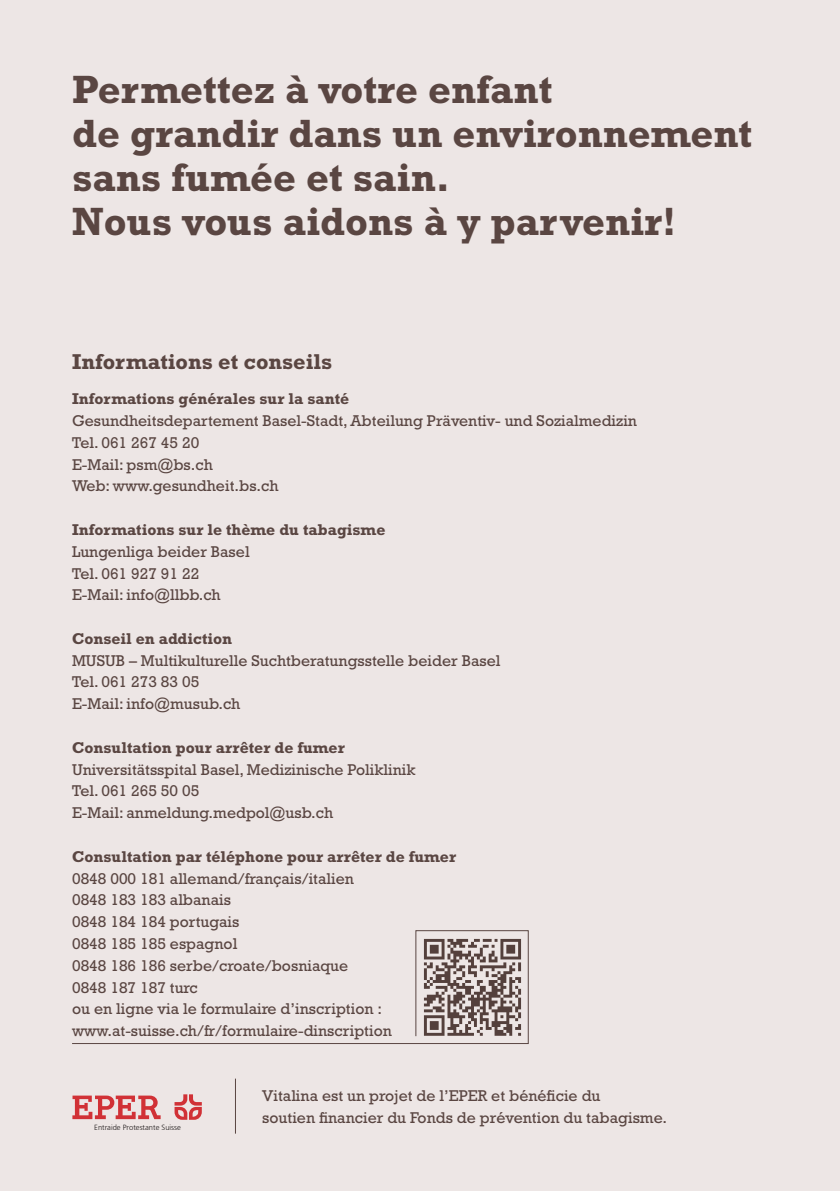
<style>
.page{position:relative;width:840px;height:1191px;background:#fff}
.page>*{position:absolute;margin:0;border:0;box-sizing:border-box;transform-origin:0 0}
.t1{font:700 40px "Rockwell";color:#5a4642}
.t2{font:700 21.8px "Rockwell";color:#5a4642}
.t3{font:15.8px "Rockwell";color:#5a4642}
.t4{font:700 15.8px "Rockwell";color:#5a4642}
.t5{font:300 7.6px "Frutiger LT Com";color:#231f20}
</style>
<div class="page">
<div style="left:0;top:0;width:839px;height:1191px;background:#ede6e5"></div>
<svg style="left:72px;top:930px;width:457px;height:114px"></svg>
<hr style="left:235px;top:1078px;width:1px;height:55px;background:#5a4642">
<svg style="left:174px;top:1094px;width:28px;height:25px"></svg>
<svg style="left:72px;top:1095px;width:88px;height:24px"></svg>
<h2 class="t1" style="left:72px;top:66px;width:481px">Permettez à votre enfant</h2>
<h2 class="t1" style="left:72px;top:110px;width:681px">de grandir dans un environnement</h2>
<h2 class="t1" style="left:72px;top:154px;width:379px">sans fumée et sain.</h2>
<h2 class="t1" style="left:72px;top:198px;width:605px">Nous vous aidons à y parvenir!</h2>
<h2 class="t2" style="left:72px;top:348px;width:261px">Informations et conseils</h2>
<h2 class="t4" style="left:72px;top:389px;width:278px">Informations générales sur la santé</h2>
<p class="t3" style="left:72px;top:411px;width:566px">Gesundheitsdepartement Basel-Stadt, Abteilung Präventiv- und Sozialmedizin</p>
<p class="t3" style="left:72px;top:433px;width:129px">Tel. 061 267 45 20</p>
<p class="t3" style="left:72px;top:455px;width:142px">E-Mail: psm@bs.ch</p>
<p class="t3" style="left:72px;top:477px;width:208px">Web: www.gesundheit.bs.ch</p>
<h2 class="t4" style="left:72px;top:520px;width:314px">Informations sur le thème du tabagisme</h2>
<p class="t3" style="left:72px;top:542px;width:179px">Lungenliga beider Basel</p>
<p class="t3" style="left:72px;top:564px;width:129px">Tel. 061 927 91 22</p>
<p class="t3" style="left:72px;top:586px;width:150px">E-Mail: info@llbb.ch</p>
<h2 class="t4" style="left:72px;top:629px;width:161px">Conseil en addiction</h2>
<p class="t3" style="left:72px;top:651px;width:429px">MUSUB – Multikulturelle Suchtberatungsstelle beider Basel</p>
<p class="t3" style="left:72px;top:673px;width:129px">Tel. 061 273 83 05</p>
<p class="t3" style="left:72px;top:695px;width:170px">E-Mail: info@musub.ch</p>
<h2 class="t4" style="left:72px;top:738px;width:274px">Consultation pour arrêter de fumer</h2>
<p class="t3" style="left:72px;top:760px;width:345px">Universitätsspital Basel, Medizinische Poliklinik</p>
<p class="t3" style="left:72px;top:782px;width:129px">Tel. 061 265 50 05</p>
<p class="t3" style="left:72px;top:803px;width:262px">E-Mail: anmeldung.medpol@usb.ch</p>
<h2 class="t4" style="left:72px;top:847px;width:385px">Consultation par téléphone pour arrêter de fumer</h2>
<p class="t3" style="left:72px;top:869px;width:283px">0848 000 181 allemand/français/italien</p>
<p class="t3" style="left:72px;top:891px;width:160px">0848 183 183 albanais</p>
<p class="t3" style="left:72px;top:912px;width:169px">0848 184 184 portugais</p>
<p class="t3" style="left:72px;top:934px;width:167px">0848 185 185 espagnol</p>
<p class="t3" style="left:72px;top:956px;width:277px">0848 186 186 serbe/croate/bosniaque</p>
<p class="t3" style="left:72px;top:978px;width:127px">0848 187 187 turc</p>
<p class="t3" style="left:72px;top:999px;width:311px">ou en ligne via le formulaire d’inscription :</p>
<p class="t3" style="left:72px;top:1021px;width:321px">www.at-suisse.ch/fr/formulaire-dinscription</p>
<p class="t5" style="left:94px;top:1122px;width:88px">Entraide Protestante Suisse</p>
<p class="t3" style="left:262px;top:1087px;width:339px">Vitalina est un projet de l’EPER et bénéficie du</p>
<p class="t3" style="left:262px;top:1108px;width:406px">soutien financier du Fonds de prévention du tabagisme.</p>
</div>
